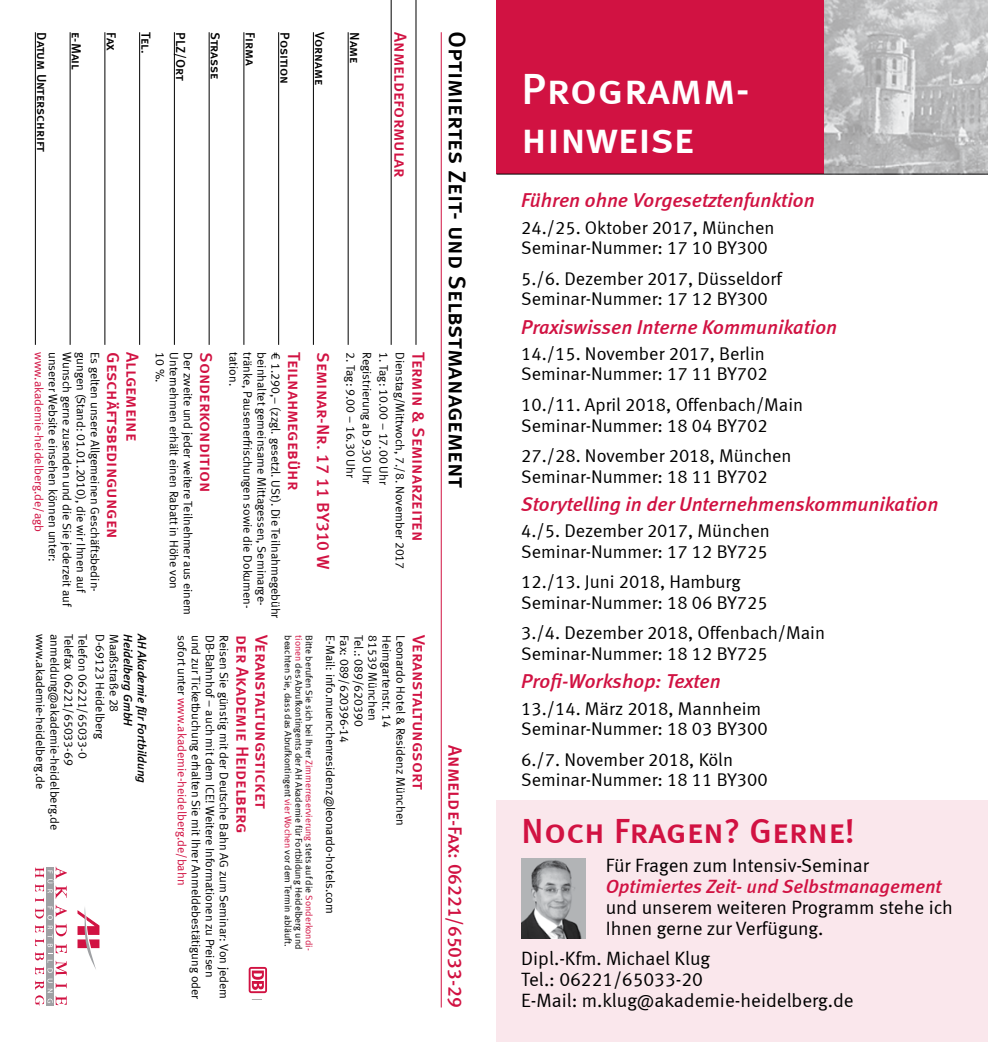
<style>
.page{position:relative;width:988px;height:1042px;background:#fff}
.page>*{position:absolute;margin:0;border:0;box-sizing:border-box;transform-origin:0 0}
.t1{font:43.75px/49px "Meta Medium LF Caps";color:#fff}
.t2{font:35px "Meta Medium LF Caps";color:#d11242}
.t3{font:24.5px "Meta Medium LF Caps";letter-spacing:-.005em;color:#000}
.t4{font:italic 20.12px "Meta Medium LF";color:#d11242}
.t5{font:19.25px/21px "Meta Normal LF";color:#000}
.t6{font:italic 19.25px "Meta Medium LF";color:#d11242}
.t7{font:19.25px "Meta Medium LF Caps";color:#d11242}
.t8{font:18.38px/20.7px "Meta Normal LF";color:#000}
.t9{font:17.5px "Meta Medium LF Caps";letter-spacing:-.005em;color:#d11242}
.t10{font:13.12px "Meta Medium LF Caps";letter-spacing:-.005em;color:#000}
.t11{font:12.25px "Meta Normal LF";color:#000}
.t12{font:12.25px "Meta Normal LF";color:#d11242}
.t13{font:italic 12.25px "Meta Medium LF";color:#000}
.t14{font:9.62px/10.5px "Meta Normal LF";color:#000}
.s1{color:#000}
.s2{color:#d11242}
</style>
<div class="page">
<div style="left:496px;top:0;width:327px;height:174px;background:#d11242"></div>
<hr style="left:440px;top:32px;width:1px;height:975px;background:#d11242">
<hr style="left:415px;top:0;width:1px;height:345px;background:#000">
<hr style="left:390px;top:0;width:1px;height:345px;background:#000">
<hr style="left:347px;top:32px;width:1px;height:313px;background:#000">
<hr style="left:313px;top:32px;width:1px;height:313px;background:#000">
<hr style="left:278px;top:32px;width:1px;height:313px;background:#000">
<hr style="left:243px;top:32px;width:1px;height:313px;background:#000">
<hr style="left:209px;top:32px;width:1px;height:313px;background:#000">
<hr style="left:174px;top:32px;width:1px;height:313px;background:#000">
<hr style="left:139px;top:32px;width:1px;height:313px;background:#000">
<hr style="left:104px;top:32px;width:1px;height:313px;background:#000">
<hr style="left:70px;top:32px;width:1px;height:313px;background:#000">
<hr style="left:35px;top:32px;width:1px;height:313px;background:#000">
<svg style="left:78px;top:907px;width:21px;height:62px"></svg>
<div style="left:46px;top:867px;width:8px;height:139px;background:#9fa1a4"></div>
<svg style="left:35px;top:866px;width:32px;height:139px"></svg>
<div style="left:496px;top:800px;width:491px;height:242px;background:#fae7ec"></div>
<hr style="left:496px;top:174px;width:491px;height:1px;background:#000">
<img style="left:823px;top:0;width:164px;height:174px">
<img style="left:521px;top:859px;width:64px;height:79px">
<svg style="left:248px;top:967px;width:19px;height:26px"></svg>
<svg style="left:250px;top:969px;width:15px;height:22px"></svg>
<svg style="left:252px;top:970px;width:12px;height:20px"></svg>
<p class="t10" style="left:49px;top:32px;width:121px;rotate:90deg">Datum Unterschrift</p>
<p class="t10" style="left:84px;top:32px;width:39px;rotate:90deg">e-Mail</p>
<p class="t10" style="left:119px;top:32px;width:20px;rotate:90deg">Fax</p>
<p class="t10" style="left:154px;top:32px;width:22px;rotate:90deg">Tel.</p>
<p class="t10" style="left:188px;top:32px;width:50px;rotate:90deg">PLZ/Ort</p>
<p class="t10" style="left:223px;top:32px;width:48px;rotate:90deg">Strasse</p>
<p class="t10" style="left:258px;top:32px;width:35px;rotate:90deg">Firma</p>
<p class="t10" style="left:292px;top:32px;width:54px;rotate:90deg">Position</p>
<p class="t10" style="left:327px;top:32px;width:54px;rotate:90deg">Vorname</p>
<p class="t10" style="left:362px;top:32px;width:33px;rotate:90deg">Name</p>
<h3 class="t9" style="left:410px;top:32px;width:147px;rotate:90deg">Anmeldeformular</h3>
<h3 class="t3" style="left:471px;top:31px;width:459px;rotate:90deg">Optimiertes Zeit- und Selbstmanagement</h3>
<p class="t11" style="left:102px;top:352px;width:241px;rotate:90deg">Es gelten unsere Allgemeinen Geschäftsbedin-</p>
<h3 class="t9" style="left:123px;top:352px;width:188px;rotate:90deg">Geschäftsbedingungen</h3>
<h3 class="t9" style="left:143px;top:352px;width:90px;rotate:90deg">Allgemeine</h3>
<p class="t11" style="left:167px;top:352px;width:32px;rotate:90deg">10 %.</p>
<p class="t11" style="left:181px;top:352px;width:238px;rotate:90deg">Unternehmen erhält einen Rabatt in Höhe von</p>
<p class="t11" style="left:195px;top:352px;width:264px;rotate:90deg">Der zweite und jeder weitere Teilnehmer aus einem</p>
<h3 class="t9" style="left:216px;top:352px;width:141px;rotate:90deg">Sonderkondition</h3>
<p class="t11" style="left:241px;top:352px;width:35px;rotate:90deg">tation.</p>
<p class="t12" style="left:46px;top:352px;width:181px;rotate:90deg">www.akademie-heidelberg.de/agb</p>
<p class="t11" style="left:60px;top:352px;width:210px;rotate:90deg">unserer Website einsehen können unter:</p>
<p class="t11" style="left:74px;top:352px;width:256px;rotate:90deg">Wunsch gerne zusenden und die Sie jederzeit auf</p>
<p class="t11" style="left:88px;top:352px;width:242px;rotate:90deg">gungen (Stand: 01.01.2010), die wir Ihnen auf</p>
<p class="t11" style="left:269px;top:352px;width:254px;rotate:90deg">beinhaltet gemeinsame Mittagessen, Seminarge-</p>
<p class="t11" style="left:283px;top:352px;width:268px;rotate:90deg">€ 1.290,– (zzgl. gesetzl. USt). Die Teilnahmegebühr</p>
<h3 class="t9" style="left:304px;top:352px;width:139px;rotate:90deg">Teilnahmegebühr</h3>
<h3 class="t9" style="left:333px;top:352px;width:219px;rotate:90deg">Seminar-Nr. 17 11 BY310 W</h3>
<p class="t11" style="left:357px;top:352px;width:127px;rotate:90deg">2. Tag: 9.00 – 16.30 Uhr</p>
<p class="t11" style="left:374px;top:352px;width:134px;rotate:90deg">Registrierung ab 9.30 Uhr</p>
<p class="t11" style="left:390px;top:352px;width:134px;rotate:90deg">1. Tag: 10.00 – 17.00 Uhr</p>
<p class="t11" style="left:407px;top:352px;width:218px;rotate:90deg">Dienstag/Mittwoch, 7./8. November 2017</p>
<h3 class="t9" style="left:428px;top:352px;width:190px;rotate:90deg">Termin &amp; Seminarzeiten</h3>
<p class="t11" style="left:255px;top:352px;width:258px;rotate:90deg">tränke, Pausenerfrischungen sowie die Dokumen-</p>
<p class="t11" style="left:90px;top:634px;width:126px;rotate:90deg">Telefon 06221/65033-0</p>
<p class="t11" style="left:107px;top:634px;width:106px;rotate:90deg">D-69123 Heidelberg</p>
<p class="t11" style="left:121px;top:634px;width:80px;rotate:90deg">Maaßstraße 28</p>
<p class="t13" style="left:135px;top:634px;width:94px;rotate:90deg">Heidelberg GmbH</p>
<p class="t13" style="left:149px;top:634px;width:151px;rotate:90deg">AH Akademie für Fortbildung</p>
<p class="t11" style="left:48px;top:634px;width:156px;rotate:90deg">www.akademie-heidelberg.de</p>
<p class="t11" style="left:62px;top:634px;width:198px;rotate:90deg">anmeldung@akademie-heidelberg.de</p>
<p class="t11" style="left:76px;top:634px;width:133px;rotate:90deg">Telefax 06221/65033-69</p>
<p class="t12" style="left:189px;top:635px;width:252px;rotate:90deg"><span class="s1">sofort unter</span> www.akademie-heidelberg.de/bahn</p>
<p class="t11" style="left:203px;top:635px;width:366px;rotate:90deg">und zur Ticketbuchung erhalten Sie mit Ihrer Anmeldebestätigung oder</p>
<p class="t11" style="left:217px;top:635px;width:344px;rotate:90deg">DB-Bahnhof − auch mit dem ICE! Weitere Informationen zu Preisen</p>
<p class="t11" style="left:231px;top:635px;width:365px;rotate:90deg">Reisen Sie günstig mit der Deutsche Bahn AG zum Seminar: Von jedem</p>
<h3 class="t9" style="left:252px;top:635px;width:200px;rotate:90deg">der Akademie Heidelberg</h3>
<h3 class="t9" style="left:272px;top:635px;width:175px;rotate:90deg">Veranstaltungsticket</h3>
<p class="t14" style="left:314px;top:635px;width:317px;rotate:90deg">Bitte berufen Sie sich bei Ihrer <span class="s2">Zimmerreservierung</span> stets auf die <span class="s2">Sonderkondi-</span></p>
<p class="t11" style="left:337px;top:635px;width:280px;rotate:90deg">E-Mail: info.muenchenresidenz@leonardo-hotels.com</p>
<p class="t11" style="left:351px;top:635px;width:110px;rotate:90deg">Fax: 089/620396-14</p>
<p class="t11" style="left:365px;top:635px;width:93px;rotate:90deg">Tel.: 089/620390</p>
<p class="t11" style="left:379px;top:635px;width:87px;rotate:90deg">81539 München</p>
<p class="t11" style="left:393px;top:635px;width:94px;rotate:90deg">Heimgartenstr. 14</p>
<p class="t11" style="left:407px;top:635px;width:192px;rotate:90deg">Leonardo Hotel &amp; Residenz München</p>
<h3 class="t9" style="left:429px;top:635px;width:156px;rotate:90deg">Veranstaltungsort</h3>
<p class="t14" style="left:304px;top:635px;width:316px;rotate:90deg"><span class="s2">tionen</span> des Abrufkontingents der AH Akademie für Fortbildung Heidelberg und beachten Sie, dass das Abrufkontingent <span class="s2">vier Wochen</span> vor dem Termin abläuft.</p>
<h3 class="t7" style="left:466px;top:745px;width:264px;rotate:90deg">Anmelde-Fax: 06221/65033-29</h3>
<h1 class="t1" style="left:521px;top:64px;width:230px">Programm&shy;hinweise</h1>
<h3 class="t4" style="left:521px;top:188px;width:295px">Führen ohne Vorgesetztenfunktion</h3>
<h3 class="t8" style="left:521px;top:217px;width:255px">24./25. Oktober 2017, München<br>Seminar-Nummer: 17 10 BY300</h3>
<h3 class="t8" style="left:521px;top:268px;width:262px">5./6. Dezember 2017, Düsseldorf<br>Seminar-Nummer: 17 12 BY300</h3>
<h3 class="t4" style="left:521px;top:315px;width:317px">Praxiswissen Interne Kommunikation</h3>
<h3 class="t8" style="left:521px;top:343px;width:248px">14./15. November 2017, Berlin<br>Seminar-Nummer: 17 11 BY702</h3>
<h3 class="t8" style="left:521px;top:394px;width:283px">10./11. April 2018, Offenbach/Main<br>Seminar-Nummer: 18 04 BY702</h3>
<h3 class="t8" style="left:521px;top:445px;width:272px">27./28. November 2018, München<br>Seminar-Nummer: 18 11 BY702</h3>
<h3 class="t4" style="left:521px;top:492px;width:418px">Storytelling in der Unternehmenskommunikation</h3>
<h3 class="t8" style="left:521px;top:520px;width:250px">4./5. Dezember 2017, München<br>Seminar-Nummer: 17 12 BY725</h3>
<h3 class="t8" style="left:521px;top:571px;width:248px">12./13. Juni 2018, Hamburg<br>Seminar-Nummer: 18 06 BY725</h3>
<h3 class="t8" style="left:521px;top:622px;width:305px">3./4. Dezember 2018, Offenbach/Main<br>Seminar-Nummer: 18 12 BY725</h3>
<h3 class="t4" style="left:521px;top:669px;width:201px">Profi-Workshop: Texten</h3>
<h3 class="t8" style="left:521px;top:697px;width:248px">13./14. März 2018, Mannheim<br>Seminar-Nummer: 18 03 BY300</h3>
<h3 class="t8" style="left:521px;top:749px;width:248px">6./7. November 2018, Köln<br>Seminar-Nummer: 18 11 BY300</h3>
<h2 class="t2" style="left:521px;top:810px;width:335px">Noch Fragen? Gerne!</h2>
<h3 class="t5" style="left:605px;top:855px;width:264px">Für Fragen zum Intensiv-Seminar</h3>
<h3 class="t6" style="left:605px;top:875px;width:337px">Optimiertes Zeit- und Selbstmanagement</h3>
<h3 class="t5" style="left:605px;top:897px;width:348px">und unserem weiteren Programm stehe ich<br>Ihnen gerne zur Verfügung.</h3>
<h3 class="t5" style="left:521px;top:948px;width:334px">Dipl.-Kfm. Michael Klug<br>Tel.: 06221/65033-20<br>E-Mail: m.klug@akademie-heidelberg.de</h3>
</div>
